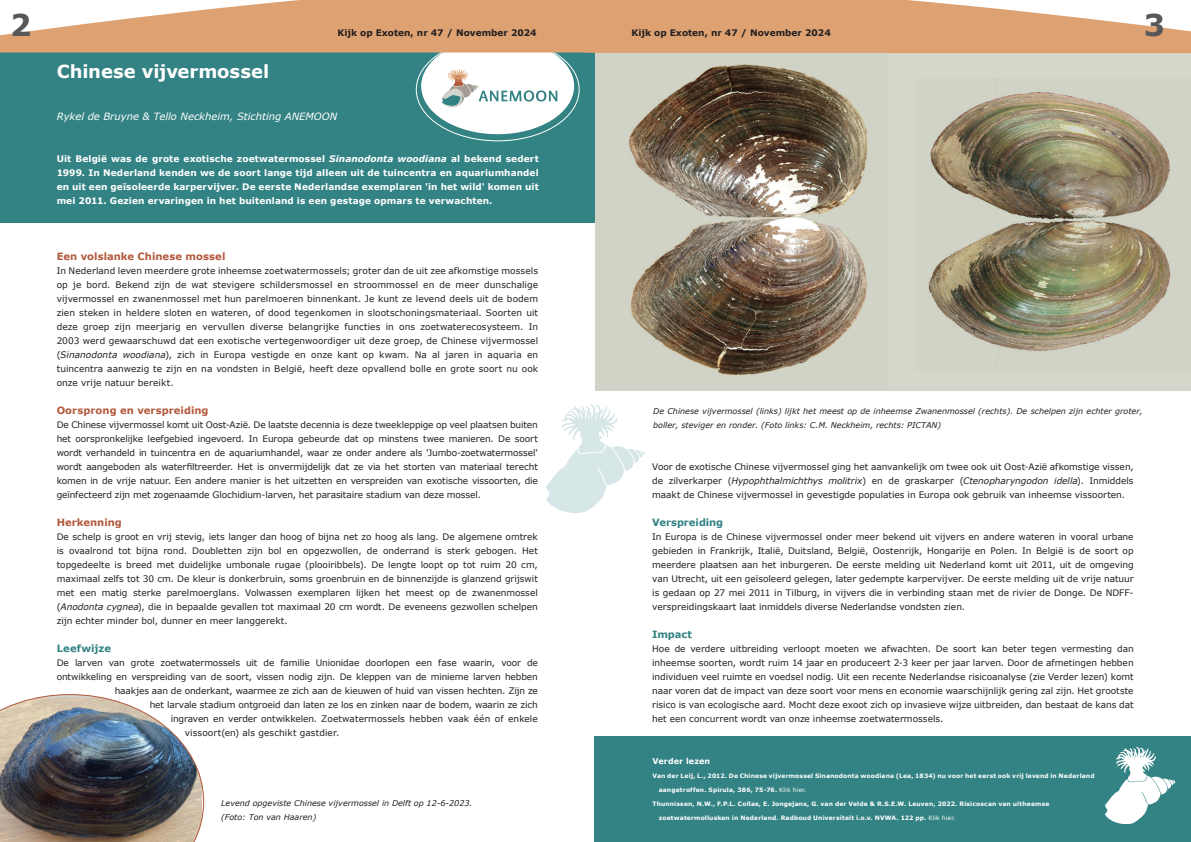
<style>
.page{position:relative;width:1191px;height:842px;background:#fff}
.page>*{position:absolute;margin:0;border:0;box-sizing:border-box;transform-origin:0 0}
.t1{font:700 30px "Verdana";color:#595859}
.t2{font:700 18px "Verdana";letter-spacing:-.005em;color:#fff}
.t3{font:700 10px "Verdana";letter-spacing:.005em;color:#b2593c}
.t4{font:italic 10px "Verdana";color:#fff}
.t5{font:700 10px "Verdana";color:#338284}
.t6{font:9px/14px "Verdana";letter-spacing:-.01em;color:#231f20;text-align:justify}
.t7{font:700 9px/14px "Verdana";letter-spacing:.01em;color:#fff;text-align:justify}
.t8{font:700 9px "Verdana";color:#231f20}
.t9{font:9px "Verdana";letter-spacing:.01em;color:#231f20}
.t10{font:italic 8px/14px "Verdana";color:#231f20}
.t11{font:700 8px "Verdana";letter-spacing:.02em;color:#fff}
.t12{font:700 6px "Verdana";letter-spacing:.025em;color:#fff}
.s1{font-style:italic}
.s2{font-weight:400}
</style>
<div class="page">
<img style="left:547px;top:405px;width:98px;height:107px">
<div style="left:596px;top:53px;width:595px;height:338px;background:#d4d7ca"></div>
<div style="left:0;top:50px;width:595px;height:173px;background:#338284"></div>
<div style="left:421px;top:38px;width:153px;height:96px;background:#fff;border-radius:50%"></div>
<svg style="left:0;top:0;width:1191px;height:53px"></svg>
<img style="left:0;top:694px;width:204px;height:148px">
<img style="left:610px;top:64px;width:258px;height:312px">
<img style="left:928px;top:92px;width:243px;height:266px">
<svg style="left:441px;top:69px;width:116px;height:38px"></svg>
<div style="left:595px;top:736px;width:596px;height:106px;background:#338284"></div>
<img style="left:1106px;top:748px;width:70px;height:75px">
<h1 class="t1" style="left:10px;top:6px;width:23px">2</h1>
<p class="t8" style="left:337px;top:27px;width:201px">Kijk op Exoten, nr 47 / November 2024</p>
<p class="t8" style="left:631px;top:27px;width:201px">Kijk op Exoten, nr 47 / November 2024</p>
<h2 class="t2" style="left:57px;top:60px;width:214px">Chinese vijvermossel</h2>
<p class="t4" style="left:57px;top:110px;width:282px">Rykel de Bruyne &amp; Tello Neckheim, Stichting ANEMOON</p>
<p class="t7" style="left:57px;top:152px;width:483px">Uit België was de grote exotische zoetwatermossel <span class="s1">Sinanodonta woodiana</span> al bekend sedert 1999. In Nederland kenden we de soort lange tijd alleen uit de tuincentra en aquariumhandel en uit een geïsoleerde karpervijver. De eerste Nederlandse exemplaren 'in het wild' komen uit mei 2011. Gezien ervaringen in het buitenland is een gestage opmars te verwachten.</p>
<p class="t3" style="left:57px;top:250px;width:170px">Een volslanke Chinese mossel</p>
<p class="t6" style="left:57px;top:264px;width:483px">In Nederland leven meerdere grote inheemse zoetwatermossels; groter dan de uit zee afkomstige mossels op je bord. Bekend zijn de wat stevigere schildersmossel en stroommossel en de meer dunschalige vijvermossel en zwanenmossel met hun parelmoeren binnenkant. Je kunt ze levend deels uit de bodem zien steken in heldere sloten en wateren, of dood tegenkomen in slootschoningsmateriaal. Soorten uit deze groep zijn meerjarig en vervullen diverse belangrijke functies in ons zoetwaterecosysteem. In 2003 werd gewaarschuwd dat een exotische vertegenwoordiger uit deze groep, de Chinese vijvermossel (<span class="s1">Sinanodonta woodiana</span>), zich in Europa vestigde en onze kant op kwam. Na al jaren in aquaria en tuincentra aanwezig te zijn en na vondsten in België, heeft deze opvallend bolle en grote soort nu ook onze vrije natuur bereikt.</p>
<h1 class="t1" style="left:1144px;top:6px;width:23px">3</h1>
<p class="t3" style="left:57px;top:404px;width:153px">Oorsprong en verspreiding</p>
<p class="t6" style="left:57px;top:418px;width:483px">De Chinese vijvermossel komt uit Oost-Azië. De laatste decennia is deze tweekleppige op veel plaatsen buiten het oorspronkelijke leefgebied ingevoerd. In Europa gebeurde dat op minstens twee manieren. De soort wordt verhandeld in tuincentra en de aquariumhandel, waar ze onder andere als 'Jumbo-zoetwatermossel' wordt aangeboden als waterfiltreerder. Het is onvermijdelijk dat ze via het storten van materiaal terecht komen in de vrije natuur. Een andere manier is het uitzetten en verspreiden van exotische vissoorten, die geïnfecteerd zijn met zogenaamde Glochidium-larven, het parasitaire stadium van deze mossel.</p>
<p class="t3" style="left:57px;top:516px;width:67px">Herkenning</p>
<p class="t6" style="left:57px;top:530px;width:483px">De schelp is groot en vrij stevig, iets langer dan hoog of bijna net zo hoog als lang. De algemene omtrek is ovaalrond tot bijna rond. Doubletten zijn bol en opgezwollen, de onderrand is sterk gebogen. Het topgedeelte is breed met duidelijke umbonale rugae (plooiribbels). De lengte loopt op tot ruim 20 cm, maximaal zelfs tot 30 cm. De kleur is donkerbruin, soms groenbruin en de binnenzijde is glanzend grijswit met een matig sterke parelmoerglans. Volwassen exemplaren lijken het meest op de zwanenmossel (<span class="s1">Anodonta cygnea</span>), die in bepaalde gevallen tot maximaal 20 cm wordt. De eveneens gezwollen schelpen zijn echter minder bol, dunner en meer langgerekt.</p>
<p class="t5" style="left:57px;top:642px;width:56px">Leefwijze</p>
<p class="t6" style="left:57px;top:656px;width:483px">De larven van grote zoetwatermossels uit de familie Unionidae doorlopen een fase waarin, voor de</p>
<p class="t6" style="left:57px;top:670px;width:483px">ontwikkeling en verspreiding van de soort, vissen nodig zijn. De kleppen van de minieme larven hebben</p>
<p class="t6" style="left:115px;top:684px;width:425px">haakjes aan de onderkant, waarmee ze zich aan de kieuwen of huid van vissen hechten. Zijn ze</p>
<p class="t6" style="left:150px;top:698px;width:390px">het larvale stadium ontgroeid dan laten ze los en zinken naar de bodem, waarin ze zich</p>
<p class="t6" style="left:171px;top:712px;width:369px">ingraven en verder ontwikkelen. Zoetwatermossels hebben vaak één of enkele</p>
<p class="t9" style="left:185px;top:727px;width:156px">vissoort(en) als geschikt gastdier.</p>
<p class="t10" style="left:221px;top:796px;width:253px">Levend opgeviste Chinese vijvermossel in Delft op 12-6-2023. (Foto: Ton van Haaren)</p>
<p class="t10" style="left:653px;top:404px;width:491px">De Chinese vijvermossel (links) lijkt het meest op de inheemse Zwanenmossel (rechts). De schelpen zijn echter groter, boller, steviger en ronder. (Foto links: C.M. Neckheim, rechts: PICTAN)</p>
<p class="t6" style="left:652px;top:460px;width:483px">Voor de exotische Chinese vijvermossel ging het aanvankelijk om twee ook uit Oost-Azië afkomstige vissen, de zilverkarper (<span class="s1">Hypophthalmichthys molitrix</span>) en de graskarper (<span class="s1">Ctenopharyngodon idella</span>). Inmiddels maakt de Chinese vijvermossel in gevestigde populaties in Europa ook gebruik van inheemse vissoorten.</p>
<p class="t5" style="left:652px;top:516px;width:73px">Verspreiding</p>
<p class="t6" style="left:652px;top:530px;width:483px">In Europa is de Chinese vijvermossel onder meer bekend uit vijvers en andere wateren in vooral urbane gebieden in Frankrijk, Italië, Duitsland, België, Oostenrijk, Hongarije en Polen. In België is de soort op meerdere plaatsen aan het inburgeren. De eerste melding uit Nederland komt uit 2011, uit de omgeving van Utrecht, uit een geïsoleerd gelegen, later gedempte karpervijver. De eerste melding uit de vrije natuur is gedaan op 27 mei 2011 in Tilburg, in vijvers die in verbinding staan met de rivier de Donge. De NDFF&shy;verspreidingskaart laat inmiddels diverse Nederlandse vondsten zien.</p>
<p class="t5" style="left:652px;top:628px;width:41px">Impact</p>
<p class="t6" style="left:652px;top:642px;width:483px">Hoe de verdere uitbreiding verloopt moeten we afwachten. De soort kan beter tegen vermesting dan inheemse soorten, wordt ruim 14 jaar en produceert 2-3 keer per jaar larven. Door de afmetingen hebben individuen veel ruimte en voedsel nodig. Uit een recente Nederlandse risicoanalyse (zie Verder lezen) komt naar voren dat de impact van deze soort voor mens en economie waarschijnlijk gering zal zijn. Het grootste risico is van ecologische aard. Mocht deze exoot zich op invasieve wijze uitbreiden, dan bestaat de kans dat het een concurrent wordt van onze inheemse zoetwatermossels.</p>
<p class="t11" style="left:652px;top:756px;width:59px">Verder lezen</p>
<p class="t12" style="left:652px;top:772px;width:443px">Van der Leij, L., 2012. De Chinese vijvermossel Sinanodonta woodiana (Lea, 1834) nu voor het eerst ook vrij levend in Nederland</p>
<p class="t12" style="left:658px;top:786px;width:149px">aangetroffen. Spirula, 386, 75-76. <span class="s2">Klik hier.</span></p>
<p class="t12" style="left:652px;top:800px;width:398px">Thunnissen, N.W., F.P.L. Collas, E. Jongejans, G. van der Velde &amp; R.S.E.W. Leuven, 2022. Risicoscan van uitheemse</p>
<p class="t12" style="left:658px;top:814px;width:298px">zoetwatermollusken in Nederland. Radboud Universiteit i.o.v. NVWA. 122 pp. <span class="s2">Klik hier.</span></p>
</div>
